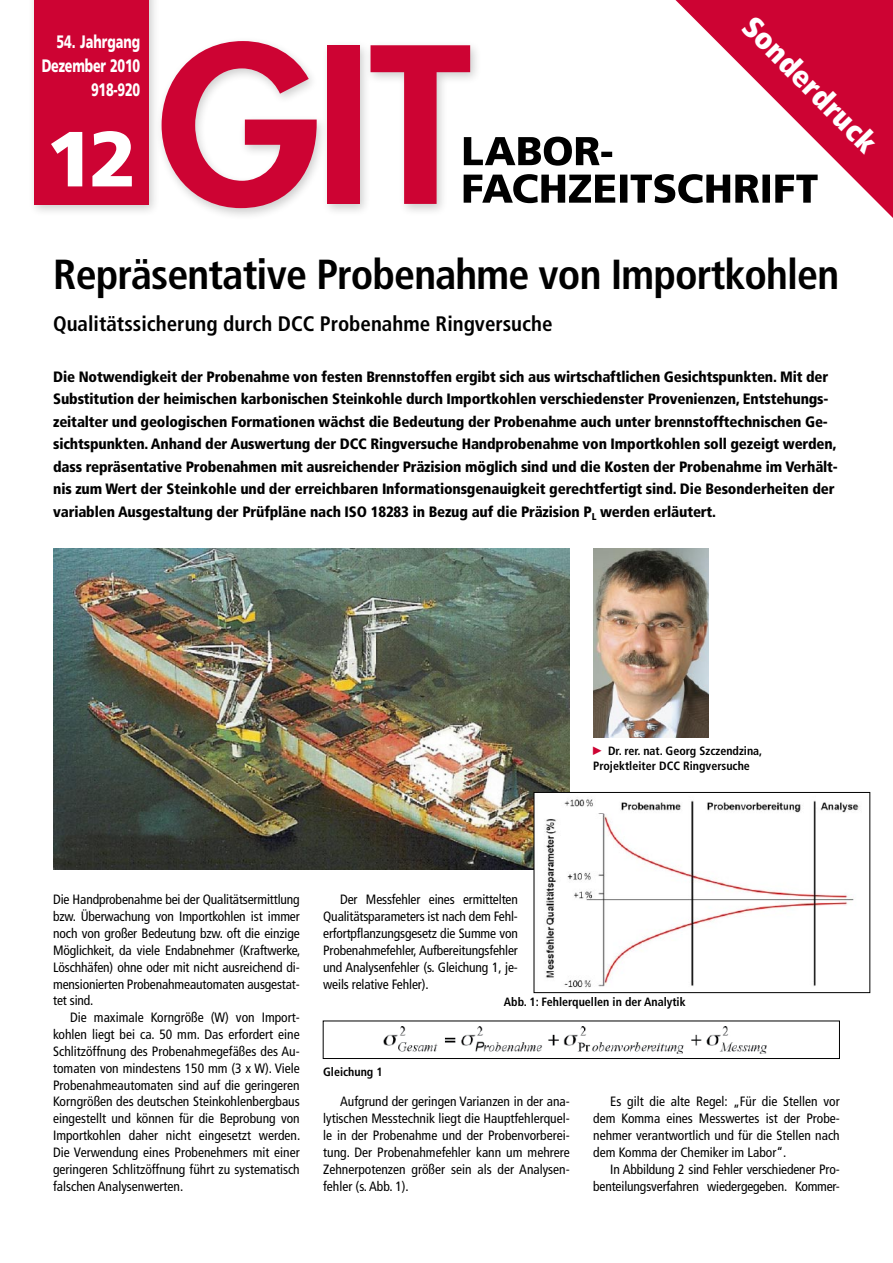
<style>
.page{position:relative;width:893px;height:1263px;background:#fff}
.page>*{position:absolute;margin:0;border:0;box-sizing:border-box;transform-origin:0 0}
.t1{font:900 78px "Frutiger LT Com";color:#fff}
.t2{font:700 condensed 42px "Frutiger LT Com";letter-spacing:-.02em;color:#000}
.t3{font:900 condensed 30px "Frutiger LT Com";color:#fff}
.t4{font:700 condensed 21px "Frutiger LT Com";color:#000}
.t5{font:900 18px/24px "Frutiger LT Com";letter-spacing:-.015em;color:#fff;text-align:right;scale:.7 1}
.t6{font:900 condensed 15px/22.5px "Frutiger LT Com";letter-spacing:-.01em;color:#000}
.t7{font:condensed 13.5px/16.8px "Frutiger LT Com";letter-spacing:-.01em;color:#000;text-align:justify}
.t8{font:700 condensed 12px/15px "Frutiger LT Com";color:#000}
.s1{font-family:"Merck Log";font-weight:400;font-stretch:normal;color:#cd0333}
</style>
<div class="page">
<div style="left:154px;top:35px;width:327px;height:186px;background:#000;opacity:.2"></div>
<svg style="left:162px;top:41px;width:155px;height:167px"></svg>
<div style="left:327px;top:45px;width:33px;height:159px;background:#cd0333"></div>
<div style="left:27px;top:0;width:133px;height:217px;background:#000;opacity:.2"></div>
<div style="left:34px;top:0;width:115px;height:204px;background:#cd0333"></div>
<svg style="left:371px;top:45px;width:304px;height:159px"></svg>
<img style="left:593px;top:549px;width:115px;height:188px">
<img style="left:53px;top:549px;width:517px;height:321px">
<img style="left:536px;top:794px;width:323px;height:194px">
<div style="left:534px;top:792px;width:336px;height:201px;border:1px solid #000"></div>
<img style="left:383px;top:1027px;width:383px;height:26px">
<div style="left:323px;top:1020px;width:517px;height:39px;border:1px solid #000"></div>
<svg style="left:675px;top:0;width:218px;height:218px;fill:#cd0333"></svg>
<h3 class="t5" style="left:42px;top:29px;width:142px">54. Jahrgang<br>Dezember 2010<br>918-920</h3>
<h1 class="t1" style="left:46px;top:112px;width:92px">12</h1>
<h3 class="t3" style="left:760px;top:9px;width:178px;rotate:45deg">Sonderdruck</h3>
<h2 class="t2" style="left:53px;top:250px;width:787px">Repräsentative Probenahme von Importkohlen</h2>
<h3 class="t4" style="left:53px;top:311px;width:501px">Qualitätssicherung durch DCC Probenahme Ringversuche</h3>
<p class="t6" style="left:53px;top:365px;width:786px">Die Notwendigkeit der Probenahme von festen Brennstoffen ergibt sich aus wirtschaftlichen Gesichtspunkten. Mit der Substitution der heimischen karbonischen Steinkohle durch Importkohlen verschiedenster Provenienzen, Entstehungs&shy;zeitalter und geologischen Formationen wächst die Bedeutung der Probenahme auch unter brennstofftechnischen Ge&shy;sichtspunkten. Anhand der Auswertung der DCC Ringversuche Handprobenahme von Importkohlen soll gezeigt werden, dass repräsentative Probenahmen mit ausreichender Präzision möglich sind und die Kosten der Probenahme im Verhält&shy;nis zum Wert der Steinkohle und der erreichbaren Informationsgenauigkeit gerechtfertigt sind. Die Besonderheiten der variablen Ausgestaltung der Prüfpläne nach ISO 18283 in Bezug auf die Präzision P<sub>L</sub> werden erläutert.</p>
<p class="t8" style="left:593px;top:743px;width:171px"><span class="s1">2</span> Dr. rer. nat. Georg Szczendzina,<br>Projektleiter DCC Ringversuche</p>
<p class="t7" style="left:53px;top:891px;width:249px">Die Handprobenahme bei der Qualitätsermittlung bzw. Überwachung von Importkohlen ist immer noch von großer Bedeutung bzw. oft die einzige Möglichkeit, da viele Endabnehmer (Kraftwerke, Löschhäfen) ohne oder mit nicht ausreichend di&shy;mensionierten Probenahmeautomaten ausgestat&shy;tet sind.</p>
<p class="t7" style="left:53px;top:1009px;width:249px;text-indent:17px">Die maximale Korngröße (W) von Import&shy;kohlen liegt bei ca. 50 mm. Das erfordert eine Schlitzöffnung des Probenahmegefäßes des Au&shy;tomaten von mindestens 150 mm (3 x W). Viele Probenahmeautomaten sind auf die geringeren Korngrößen des deutschen Steinkohlenbergbaus eingestellt und können für die Beprobung von Importkohlen daher nicht eingesetzt werden.<br>Die Verwendung eines Probenehmers mit einer geringeren Schlitzöffnung führt zu systematisch falschen Analysenwerten.</p>
<p class="t7" style="left:323px;top:891px;width:196px;text-indent:17px">Der Messfehler eines ermittelten Qualitätsparameters ist nach dem Fehl&shy;erfortpflanzungsgesetz die Summe von Probenahmefehler, Aufbereitungsfehler und Analysenfehler (s. Gleichung 1, je&shy;weils relative Fehler).</p>
<p class="t8" style="left:323px;top:1064px;width:61px">Gleichung 1</p>
<p class="t8" style="left:504px;top:994px;width:183px">Abb. 1: Fehlerquellen in der Analytik</p>
<p class="t7" style="left:323px;top:1093px;width:248px;text-indent:17px">Aufgrund der geringen Varianzen in der ana&shy;lytischen Messtechnik liegt die Hauptfehlerquel&shy;le in der Probenahme und der Probenvorberei&shy;tung. Der Probenahmefehler kann um mehrere Zehnerpotenzen größer sein als der Analysen&shy;fehler (s. Abb. 1).</p>
<p class="t7" style="left:593px;top:1093px;width:248px;text-indent:17px">Es gilt die alte Regel: „Für die Stellen vor dem Komma eines Messwertes ist der Probe&shy;nehmer verantwortlich und für die Stellen nach dem Komma der Chemiker im Labor“.</p>
<p class="t7" style="left:593px;top:1161px;width:248px;text-align:right">In Abbildung 2 sind Fehler verschiedener Pro&shy;benteilungsverfahren wiedergegeben. Kommer-</p>
</div>
